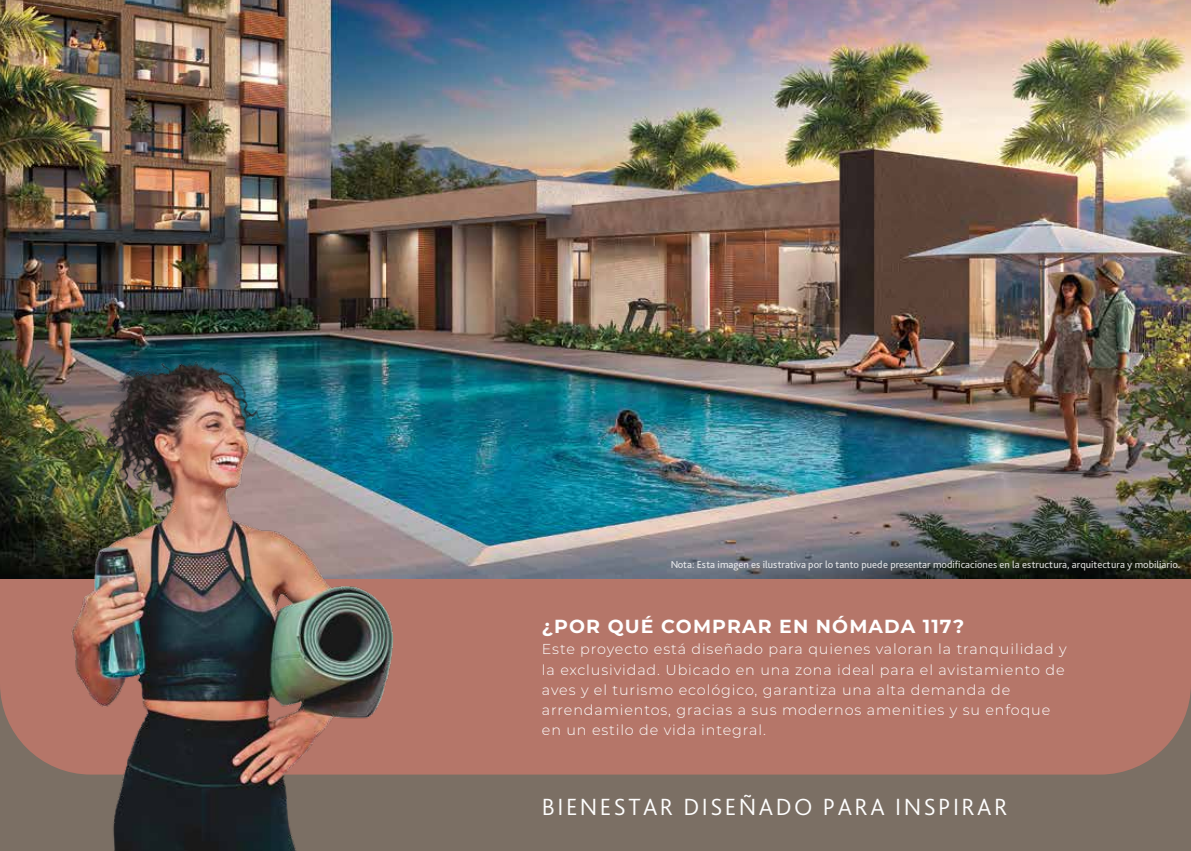
<style>
.page{position:relative;width:1191px;height:851px;background:#fff}
.page>*{position:absolute;margin:0;border:0;box-sizing:border-box;transform-origin:0 0}
.t1{font:300 24.6px "Bliss Pro";letter-spacing:.1em;color:#fff}
.t2{font:700 18.9px "Montserrat";letter-spacing:.06em;color:#fff}
.t3{font:300 14.4px/20.1px "Montserrat";letter-spacing:.06em;color:#fff}
.t4{font:10.5px "Bliss Pro";color:#fff}
</style>
<div class="page">
<div style="left:0;top:0;width:1191px;height:850px;background:#7b6f64"></div>
<div style="left:0;top:0;width:1191px;height:774px;background:#b57669;border-radius:91px"></div>
<img style="left:0;top:0;width:1191px;height:578px">
<img style="left:46px;top:323px;width:376px;height:527px">
<p class="t4" style="left:670px;top:558px;width:512px">Nota: Esta imagen es ilustrativa por lo tanto puede presentar modificaciones en la estructura, arquitectura y mobiliario.</p>
<h2 class="t2" style="left:542px;top:612px;width:424px">¿POR QUÉ COMPRAR EN NÓMADA 117?</h2>
<p class="t3" style="left:542px;top:638px;width:526px">Este proyecto está diseñado para quienes valoran la tranquilidad y la exclusividad. Ubicado en una zona ideal para el avistamiento de aves y el turismo ecológico, garantiza una alta demanda de arrendamientos, gracias a sus modernos amenities y su enfoque en un estilo de vida integral.</p>
<h1 class="t1" style="left:542px;top:791px;width:467px">BIENESTAR DISEÑADO PARA INSPIRAR</h1>
</div>
